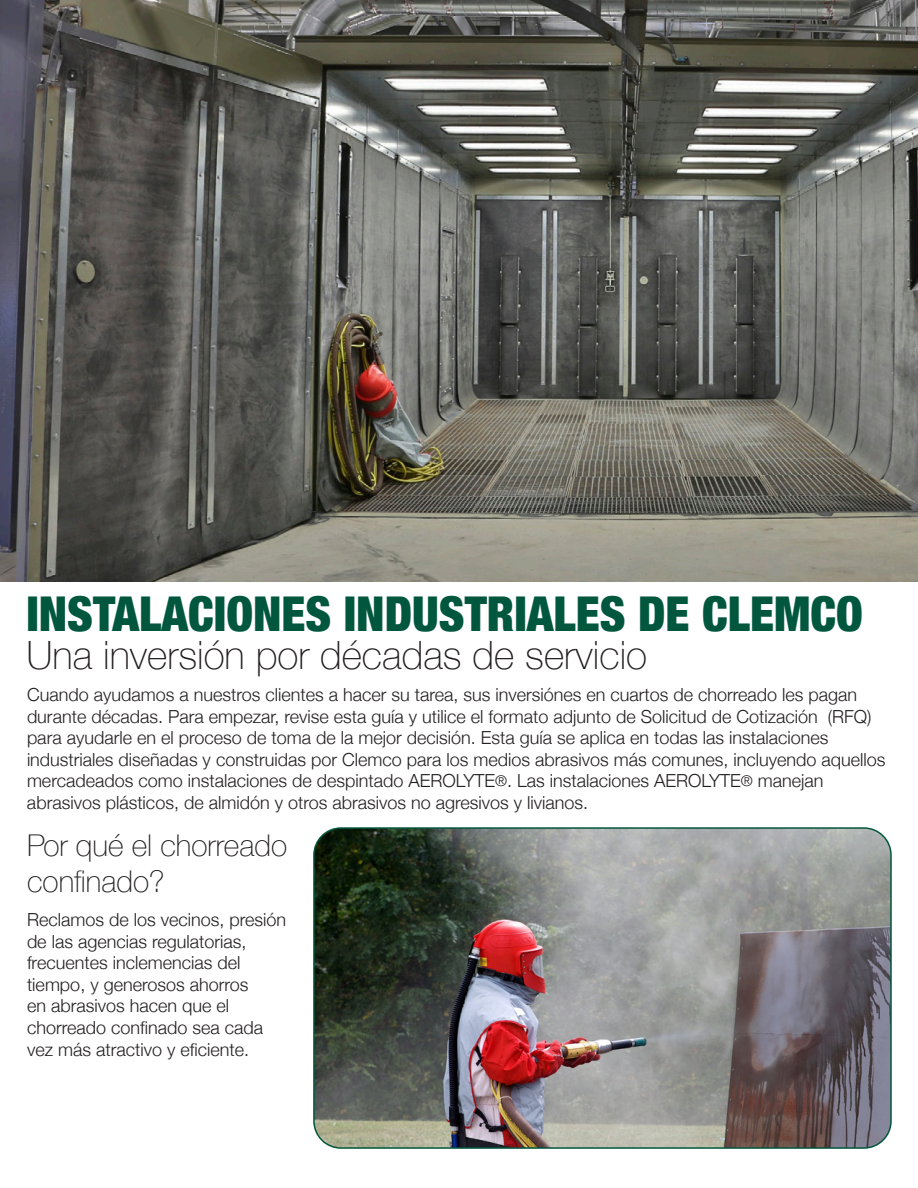
<style>
.page{position:relative;width:918px;height:1188px;background:#fff}
.page>*{position:absolute;margin:0;border:0;box-sizing:border-box;transform-origin:0 0}
.t1{font:900 condensed 48px "Helvetica Neue";color:#00573d}
.t2{font:100 39px "Helvetica Neue";color:#231f20}
.t3{font:100 30px/36px "Helvetica Neue";color:#231f20}
.t4{font:300 18px/21.6px "Helvetica Neue";color:#231f20}
.s1{font-size:15px}
</style>
<div class="page">
<img style="left:0;top:0;width:918px;height:581px">
<img style="left:316px;top:830px;width:573px;height:316px">
<div style="left:313px;top:827px;width:579px;height:322px;border:2px solid #00573d;border-radius:27px"></div>
<h1 class="t1" style="left:26px;top:574px;width:838px">INSTALACIONES INDUSTRIALES DE CLEMCO</h1>
<h2 class="t2" style="left:26px;top:625px;width:622px">Una inversión por décadas de servicio</h2>
<p class="t4" style="left:27px;top:683px;width:860px">Cuando ayudamos a nuestros clientes a hacer su tarea, sus inversiónes en cuartos de chorreado les pagan durante décadas. Para empezar, revise esta guía y utilice el formato adjunto de Solicitud de Cotización (RFQ) para ayudarle en el proceso de toma de la mejor decisión. Esta guía se aplica en todas las instalaciones industriales diseñadas y construidas por Clemco para los medios abrasivos más comunes, incluyendo aquellos mercadeados como instalaciones de despintado AEROLYTE<span class="s1">®</span>. Las instalaciones AEROLYTE<span class="s1">®</span> manejan abrasivos plásticos, de almidón y otros abrasivos no agresivos y livianos.</p>
<h3 class="t3" style="left:27px;top:827px;width:262px">Por qué el chorreado confinado?</h3>
<p class="t4" style="left:27px;top:908px;width:261px">Reclamos de los vecinos, presión de las agencias regulatorias, frecuentes inclemencias del tiempo, y generosos ahorros<br>en abrasivos hacen que el chorreado confinado sea cada vez más atractivo y eficiente.</p>
</div>
